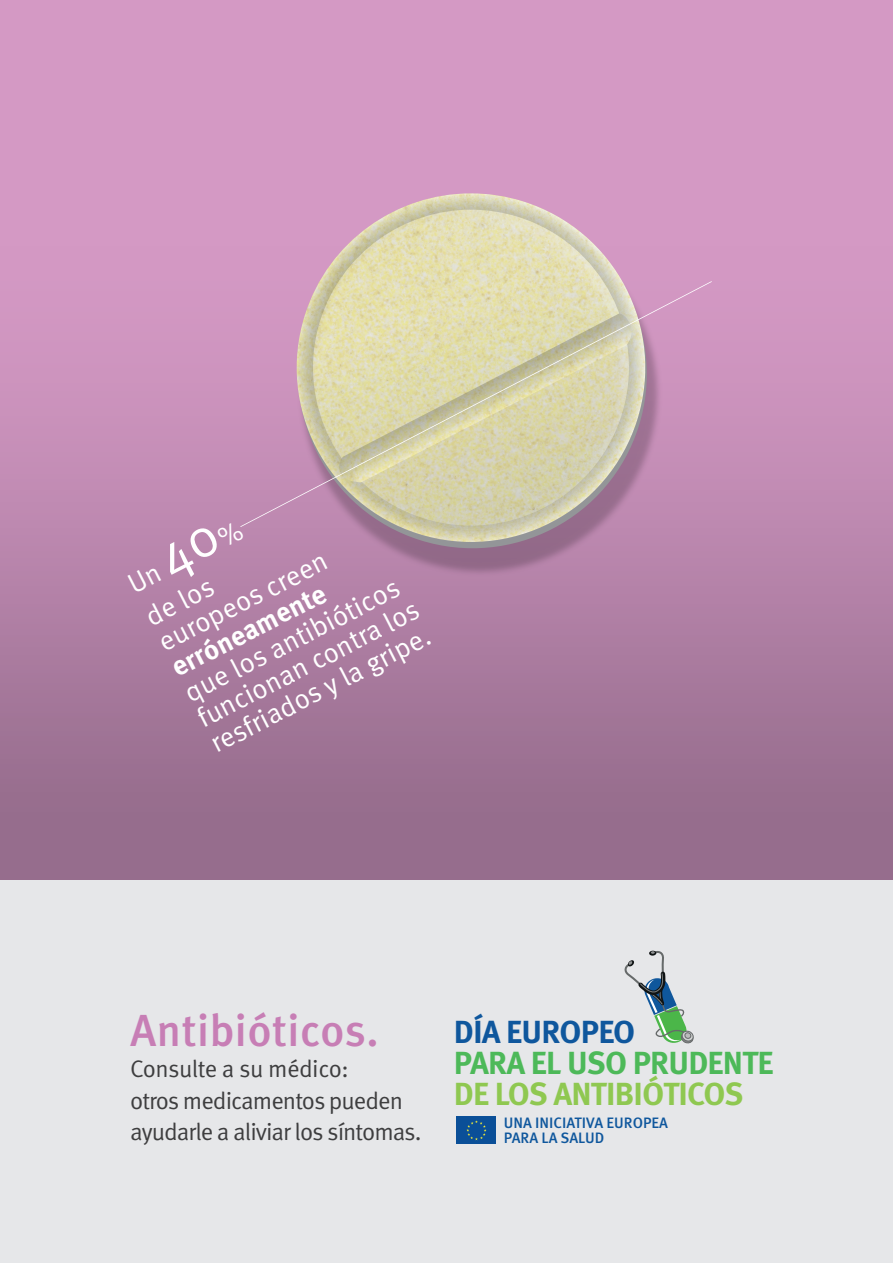
<style>
.page{position:relative;width:893px;height:1263px;background:#fff}
.page>*{position:absolute;margin:0;border:0;box-sizing:border-box;transform-origin:0 0}
.t1{font:500 44.85px "Meta Pro";color:#c77eb5}
.t2{font:700 31.95px "Meta Pro";letter-spacing:-.025em;color:#4db959}
.t3{font:700 31.95px "Meta Pro";letter-spacing:-.025em;color:#8fc851}
.t4{font:700 31.95px "Meta Pro";letter-spacing:-.025em;color:#0f579d}
.t5{font:27.9px/28.5px "Meta Pro";color:#fff}
.t6{font:700 27.9px "Meta Pro";color:#fff}
.t7{font:24px/31.6px "Meta Pro";letter-spacing:-.04em;color:#3e3e3f}
.t8{font:500 15.08px/14.9px "Meta Pro";color:#0f579d}
.s1{font-size:54.68px}
</style>
<div class="page">
<div style="left:0;top:0;width:893px;height:883px;background:#d499c4"></div>
<div style="left:0;top:245px;width:893px;height:648px;background:linear-gradient(to bottom,#db9dca,#906887)"></div>
<div style="left:0;top:880px;width:893px;height:383px;background:#e6e7e9"></div>
<img style="left:276px;top:193px;width:390px;height:370px">
<svg style="left:240px;top:281px;width:472px;height:246px"></svg>
<svg style="left:624px;top:950px;width:70px;height:94px"></svg>
<div style="left:457px;top:1116px;width:39px;height:28px;background:#0a4f98"></div>
<svg style="left:466px;top:1120px;width:20px;height:20px"></svg>
<p class="t5" style="left:124px;top:573px;width:126px;rotate:-27deg">Un <span class="s1">40</span>%</p>
<p class="t5" style="left:141px;top:606px;width:187px;rotate:-27deg">de los europeos creen</p>
<p class="t5" style="left:180px;top:682px;width:247px;rotate:-27deg">que los antibióticos funcionan contra los resfriados y la gripe.</p>
<p class="t6" style="left:165px;top:653px;width:171px;rotate:-27deg">erróneamente</p>
<h1 class="t1" style="left:130px;top:1002px;width:250px">Antibióticos.</h1>
<p class="t7" style="left:130px;top:1054px;width:293px">Consulte a su médico:<br>otros medicamentos pueden ayudarle a aliviar los síntomas.</p>
<p class="t4" style="left:454px;top:1012px;width:183px">DÍA EUROPEO</p>
<p class="t2" style="left:454px;top:1042px;width:321px">PARA EL USO PRUDENTE</p>
<p class="t3" style="left:454px;top:1073px;width:291px">DE LOS ANTIBIÓTICOS</p>
<p class="t8" style="left:504px;top:1116px;width:166px">UNA INICIATIVA EUROPEA<br>PARA LA SALUD</p>
</div>
